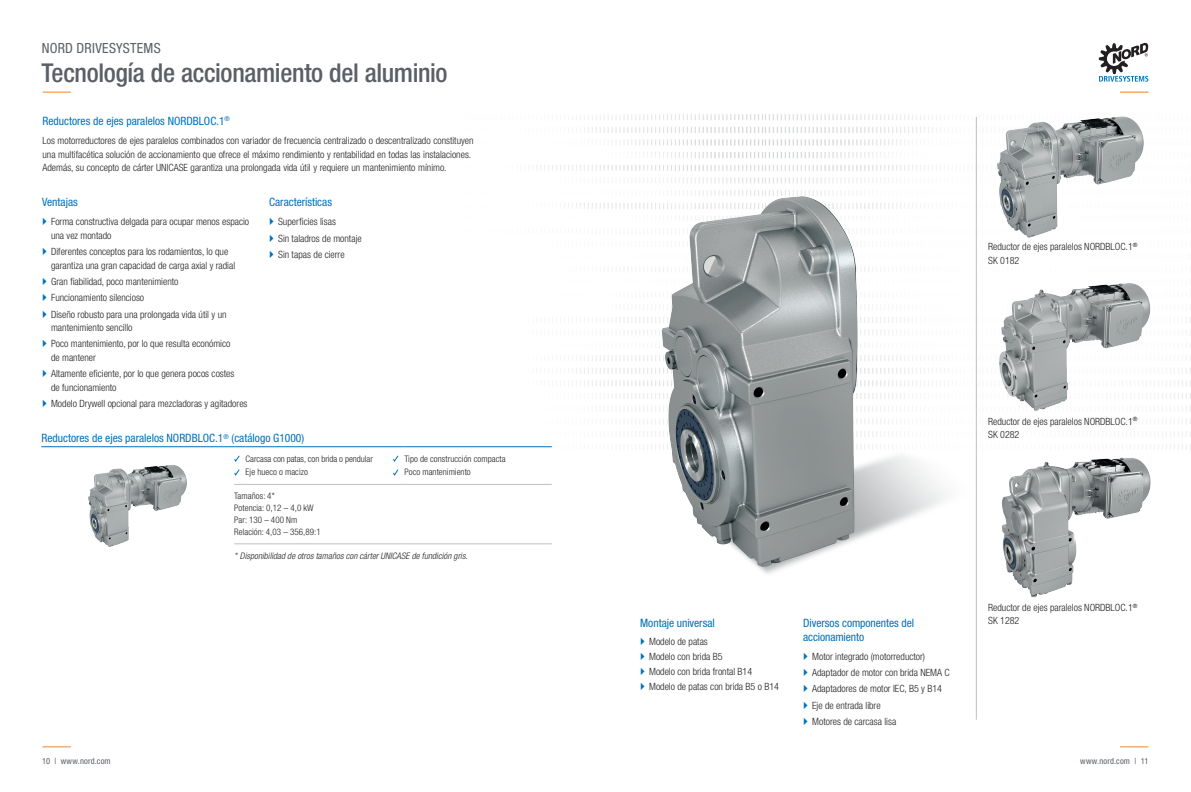
<style>
.page{position:relative;width:1191px;height:792px;background:#fff}
.page>*{position:absolute;margin:0;border:0;box-sizing:border-box;transform-origin:0 0}
.t1{font:500 condensed 26px "Helvetica Neue LT Std";letter-spacing:-.015em;color:#5b5f66}
.t2{font:condensed 14px "Helvetica Neue LT Std";letter-spacing:.02em;color:#5b5f66}
.Fließtext{font:condensed 11.5px "Helvetica Neue LT Std";color:#0072bc}
.Fließtext_Normal{font:condensed 11.5px "Helvetica Neue LT Std";color:#0072bc}
.Fließtext_Normal-2{font:300 condensed 10px/13.5px "Helvetica Neue LT Std";color:#231f20}
.Fliesstext_Abst_N_3{font:300 condensed 10px/13.5px "Helvetica Neue LT Std";color:#231f20}
.Fließtext-2{font:300 condensed 10px "Helvetica Neue LT Std";color:#231f20}
.Aufzählung{font:300 condensed 9px "Helvetica Neue LT Std";letter-spacing:.01em;color:#231f20}
.Aufzählung-2{font:italic 300 condensed 9px "Helvetica Neue LT Std";letter-spacing:.01em;color:#231f20}
.t3{font:condensed 8.5px "Helvetica Neue LT Std";letter-spacing:.02em;color:#5b5f66}
</style>
<div class="page">
<svg style="left:43px;top:746px;width:28px;height:1px"></svg>
<svg style="left:1120px;top:746px;width:28px;height:1px"></svg>
<svg style="left:43px;top:92px;width:28px;height:1px"></svg>
<img style="left:458px;top:114px;width:384px;height:333px">
<svg style="left:844px;top:114px;width:347px;height:336px"></svg>
<svg style="left:952px;top:114px;width:239px;height:190px"></svg>
<svg style="left:977px;top:241px;width:214px;height:50px"></svg>
<svg style="left:989px;top:42px;width:202px;height:241px"></svg>
<hr style="left:41px;top:447px;width:193px;height:1px;background:#0072bc">
<hr style="left:245px;top:447px;width:148px;height:1px;background:#0072bc">
<hr style="left:404px;top:447px;width:148px;height:1px;background:#0072bc">
<hr style="left:245px;top:484px;width:148px;height:1px;background:#bfbec1">
<hr style="left:404px;top:484px;width:148px;height:1px;background:#bfbec1">
<hr style="left:245px;top:544px;width:148px;height:1px;background:#bfbec1">
<hr style="left:404px;top:544px;width:148px;height:1px;background:#bfbec1">
<svg style="left:234px;top:455px;width:6px;height:21px"></svg>
<svg style="left:393px;top:455px;width:6px;height:21px"></svg>
<img style="left:71px;top:446px;width:132px;height:101px">
<svg style="left:1098px;top:43px;width:50px;height:31px"></svg>
<img style="left:975px;top:452px;width:176px;height:167px">
<img style="left:961px;top:74px;width:207px;height:167px">
<img style="left:972px;top:279px;width:203px;height:173px">
<img style="left:631px;top:188px;width:341px;height:386px">
<hr style="left:976px;top:117px;width:1px;height:603px;background:#bfbec1">
<h2 class="t2" style="left:42px;top:40px;width:120px">NORD DRIVESYSTEMS</h2>
<h1 class="t1" style="left:41px;top:57px;width:407px">Tecnología de accionamiento del aluminio</h1>
<p class="Fließtext" style="left:43px;top:114px;width:189px">Reductores de ejes paralelos NORDBLOC.1<sup>®</sup></p>
<p class="Fließtext_Normal-2" style="left:43px;top:134px;width:432px">Los motorreductores de ejes paralelos combinados con variador de frecuencia centralizado o descentralizado constituyen una multifacética solución de accionamiento que ofrece el máximo rendimiento y rentabilidad en todas las instalaciones.<br>Además, su concepto de cárter UNICASE garantiza una prolongada vida útil y requiere un mantenimiento mínimo.</p>
<p class="Fließtext_Normal" style="left:42px;top:195px;width:37px">Ventajas</p>
<p class="Fließtext_Normal-2" style="left:51px;top:215px;width:200px">Forma constructiva delgada para ocupar menos espacio</p>
<p class="Fließtext_Normal-2" style="left:51px;top:228px;width:62px">una vez montado</p>
<p class="Fließtext_Normal-2" style="left:51px;top:245px;width:179px">Diferentes conceptos para los rodamientos, lo que</p>
<p class="Fließtext_Normal-2" style="left:51px;top:258px;width:186px">garantiza una gran capacidad de carga axial y radial</p>
<p class="Fließtext_Normal-2" style="left:51px;top:275px;width:129px">Gran fiabilidad, poco mantenimiento</p>
<p class="Fließtext_Normal-2" style="left:51px;top:291px;width:95px">Funcionamiento silencioso</p>
<p class="Fließtext_Normal-2" style="left:51px;top:307px;width:177px">Diseño robusto para una prolongada vida útil y un</p>
<p class="Fließtext_Normal-2" style="left:51px;top:321px;width:83px">mantenimiento sencillo</p>
<p class="Fließtext_Normal-2" style="left:51px;top:337px;width:181px">Poco mantenimiento, por lo que resulta económico</p>
<p class="Fließtext_Normal-2" style="left:51px;top:351px;width:46px">de mantener</p>
<p class="Fließtext_Normal-2" style="left:51px;top:367px;width:185px">Altamente eficiente, por lo que genera pocos costes</p>
<p class="Fließtext_Normal-2" style="left:51px;top:380px;width:67px">de funcionamiento</p>
<p class="Fließtext_Normal-2" style="left:51px;top:397px;width:198px">Modelo Drywell opcional para mezcladoras y agitadores</p>
<p class="Fließtext" style="left:269px;top:195px;width:64px">Características</p>
<p class="Fließtext-2" style="left:278px;top:216px;width:59px">Superficies lisas</p>
<p class="Fließtext-2" style="left:278px;top:232px;width:85px">Sin taladros de montaje</p>
<p class="Fließtext-2" style="left:278px;top:249px;width:68px">Sin tapas de cierre</p>
<p class="Fließtext" style="left:41px;top:432px;width:264px">Reductores de ejes paralelos NORDBLOC.1<sup>®</sup> (catálogo G1000)</p>
<p class="Aufzählung" style="left:245px;top:453px;width:129px">Carcasa con patas, con brida o pendular</p>
<p class="Aufzählung" style="left:245px;top:467px;width:64px">Eje hueco o macizo</p>
<p class="Aufzählung" style="left:404px;top:453px;width:103px">Tipo de construcción compacta</p>
<p class="Aufzählung" style="left:404px;top:467px;width:68px">Poco mantenimiento</p>
<p class="Aufzählung" style="left:234px;top:491px;width:42px">Tamaños: 4*</p>
<p class="Aufzählung" style="left:234px;top:503px;width:81px">Potencia: 0,12 – 4,0 kW</p>
<p class="Aufzählung" style="left:234px;top:515px;width:65px">Par: 130 – 400 Nm</p>
<p class="Aufzählung" style="left:234px;top:527px;width:88px">Relación: 4,03 – 356,89:1</p>
<p class="Aufzählung-2" style="left:234px;top:550px;width:235px">* Disponibilidad de otros tamaños con cárter UNICASE de fundición gris.</p>
<p class="Fliesstext_Abst_N_3" style="left:988px;top:240px;width:151px">Reductor de ejes paralelos NORDBLOC.1<sup>®</sup></p>
<p class="Fliesstext_Abst_N_3" style="left:988px;top:253px;width:33px">SK 0182</p>
<p class="Fliesstext_Abst_N_3" style="left:988px;top:414px;width:151px">Reductor de ejes paralelos NORDBLOC.1<sup>®<br></sup>SK 0282</p>
<p class="Fließtext" style="left:640px;top:617px;width:76px">Montaje universal</p>
<p class="Fließtext_Normal-2" style="left:649px;top:635px;width:60px">Modelo de patas</p>
<p class="Fließtext_Normal-2" style="left:649px;top:650px;width:75px">Modelo con brida B5</p>
<p class="Fließtext_Normal-2" style="left:649px;top:664px;width:105px">Modelo con brida frontal B14</p>
<p class="Fließtext_Normal-2" style="left:649px;top:679px;width:131px">Modelo de patas con brida B5 o B14</p>
<p class="Fließtext" style="left:803px;top:616px;width:112px">Diversos componentes del</p>
<p class="Fließtext" style="left:803px;top:630px;width:63px">accionamiento</p>
<p class="Fließtext_Normal-2" style="left:812px;top:649px;width:114px">Motor integrado (motorreductor)</p>
<p class="Fließtext_Normal-2" style="left:812px;top:666px;width:139px">Adaptador de motor con brida NEMA C</p>
<p class="Fließtext_Normal-2" style="left:812px;top:682px;width:131px">Adaptadores de motor IEC, B5 y B14</p>
<p class="Fließtext_Normal-2" style="left:812px;top:698px;width:70px">Eje de entrada libre</p>
<p class="Fließtext_Normal-2" style="left:812px;top:715px;width:86px">Motores de carcasa lisa</p>
<p class="Fliesstext_Abst_N_3" style="left:988px;top:601px;width:151px">Reductor de ejes paralelos NORDBLOC.1<sup>®<br></sup>SK 1282</p>
<p class="t3" style="left:42px;top:756px;width:70px">10 | www.nord.com</p>
<p class="t3" style="left:1080px;top:756px;width:70px">www.nord.com | 11</p>
</div>
